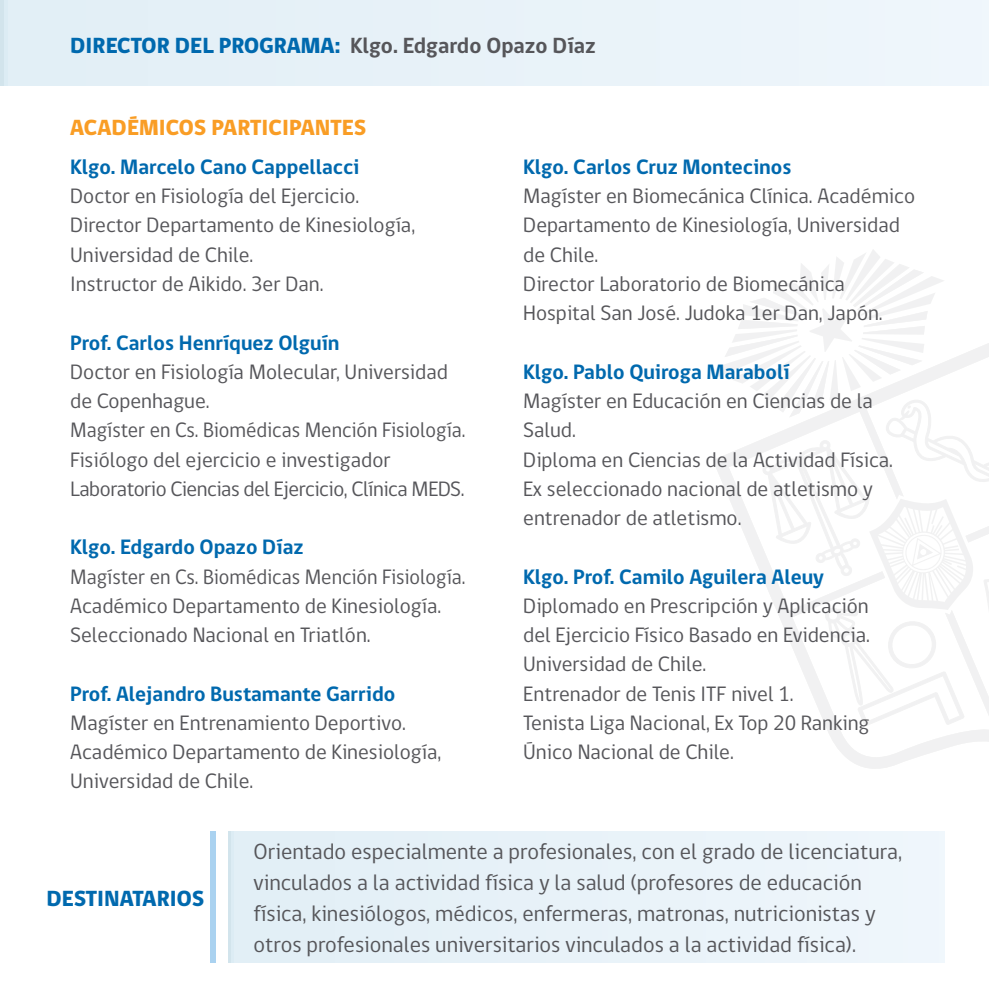
<style>
.page{position:relative;width:989px;height:989px;background:#fff}
.page>*{position:absolute;margin:0;border:0;box-sizing:border-box;transform-origin:0 0}
.t1{font:22.5px/30.8px "gob CL";color:#56565a}
.t2{font:700 22.5px "gob CL";color:#56565a}
.t3{font:800 22.5px "gob CL";color:#f99d25}
.t4{font:800 22.5px "gob CL";color:#0069ae}
.t5{font:21.38px/29.2px "gob CL";color:#56565a}
.t6{font:700 21.38px "gob CL";color:#0069ae}
.t7{font:21.38px/29.2px "gob CL";color:#56565a;scale:.96 1}
.s1{font-weight:800;color:#0069ae}
</style>
<div class="page">
<svg style="left:716px;top:250px;width:273px;height:519px"></svg>
<div style="left:0;top:0;width:989px;height:85px;background:#e8f2f9"></div>
<div style="left:228px;top:831px;width:716px;height:131px;background:#e8f2f9"></div>
<hr style="left:988px;top:564px;width:1px;height:52px;background:#56565a">
<div style="left:210px;top:831px;width:5px;height:131px;background:#aad2f0"></div>
<p class="t2" style="left:70px;top:30px;width:527px"><span class="s1">DIRECTOR DEL PROGRAMA:</span> Klgo. Edgardo Opazo Díaz</p>
<p class="t3" style="left:70px;top:112px;width:298px">ACADÉMICOS PARTICIPANTES</p>
<p class="t6" style="left:70px;top:152px;width:291px">Klgo. Marcelo Cano Cappellacci</p>
<p class="t5" style="left:70px;top:182px;width:291px">Doctor en Fisiología del Ejercicio.</p>
<p class="t5" style="left:70px;top:211px;width:346px">Director Departamento de Kinesiología,<br>Universidad de Chile.</p>
<p class="t5" style="left:70px;top:270px;width:255px">Instructor de Aikido. 3er Dan.</p>
<p class="t6" style="left:70px;top:328px;width:271px">Prof. Carlos Henríquez Olguín</p>
<p class="t5" style="left:70px;top:357px;width:379px">Doctor en Fisiología Molecular, Universidad de Copenhague.</p>
<p class="t7" style="left:70px;top:416px;width:413px">Magíster en Cs. Biomédicas Mención Fisiología.<br>Fisiólogo del ejercicio e investigador<br>Laboratorio Ciencias del Ejercicio, Clínica MEDS.</p>
<p class="t6" style="left:70px;top:532px;width:235px">Klgo. Edgardo Opazo Díaz</p>
<p class="t7" style="left:70px;top:562px;width:413px">Magíster en Cs. Biomédicas Mención Fisiología.</p>
<p class="t5" style="left:70px;top:591px;width:372px">Académico Departamento de Kinesiología.<br>Seleccionado Nacional en Triatlón.</p>
<p class="t6" style="left:70px;top:679px;width:327px">Prof. Alejandro Bustamante Garrido</p>
<p class="t5" style="left:70px;top:708px;width:372px">Magíster en Entrenamiento Deportivo.<br>Académico Departamento de Kinesiología,<br>Universidad de Chile.</p>
<p class="t6" style="left:523px;top:152px;width:270px">Klgo. Carlos Cruz Montecinos</p>
<p class="t5" style="left:523px;top:182px;width:393px">Magíster en Biomecánica Clínica. Académico<br>Departamento de Kinesiología, Universidad de Chile.</p>
<p class="t5" style="left:523px;top:270px;width:361px">Director Laboratorio de Biomecánica<br>Hospital San José. Judoka 1er Dan, Japón.</p>
<p class="t6" style="left:523px;top:357px;width:268px">Klgo. Pablo Quiroga Marabolí</p>
<p class="t5" style="left:523px;top:387px;width:351px">Magíster en Educación en Ciencias de la<br>Salud.</p>
<p class="t5" style="left:523px;top:445px;width:371px">Diploma en Ciencias de la Actividad Física.</p>
<p class="t5" style="left:523px;top:474px;width:351px">Ex seleccionado nacional de atletismo y entrenador de atletismo.</p>
<p class="t6" style="left:523px;top:562px;width:302px">Klgo. Prof. Camilo Aguilera Aleuy</p>
<p class="t5" style="left:523px;top:591px;width:348px;text-align:justify">Diplomado en Prescripción y Aplicación del Ejercicio Físico Basado en Evidencia.<br>Universidad de Chile.</p>
<p class="t5" style="left:523px;top:679px;width:272px">Entrenador de Tenis ITF nivel 1.</p>
<p class="t5" style="left:523px;top:708px;width:348px">Tenista Liga Nacional, Ex Top 20 Ranking<br>Único Nacional de Chile.</p>
<p class="t4" style="left:46px;top:882px;width:159px">DESTINATARIOS</p>
<p class="t1" style="left:254px;top:836px;width:650px">Orientado especialmente a profesionales, con el grado de licenciatura, vinculados a la actividad física y la salud (profesores de educación física, kinesiólogos, médicos, enfermeras, matronas, nutricionistas y otros profesionales universitarios vinculados a la actividad física).</p>
</div>
